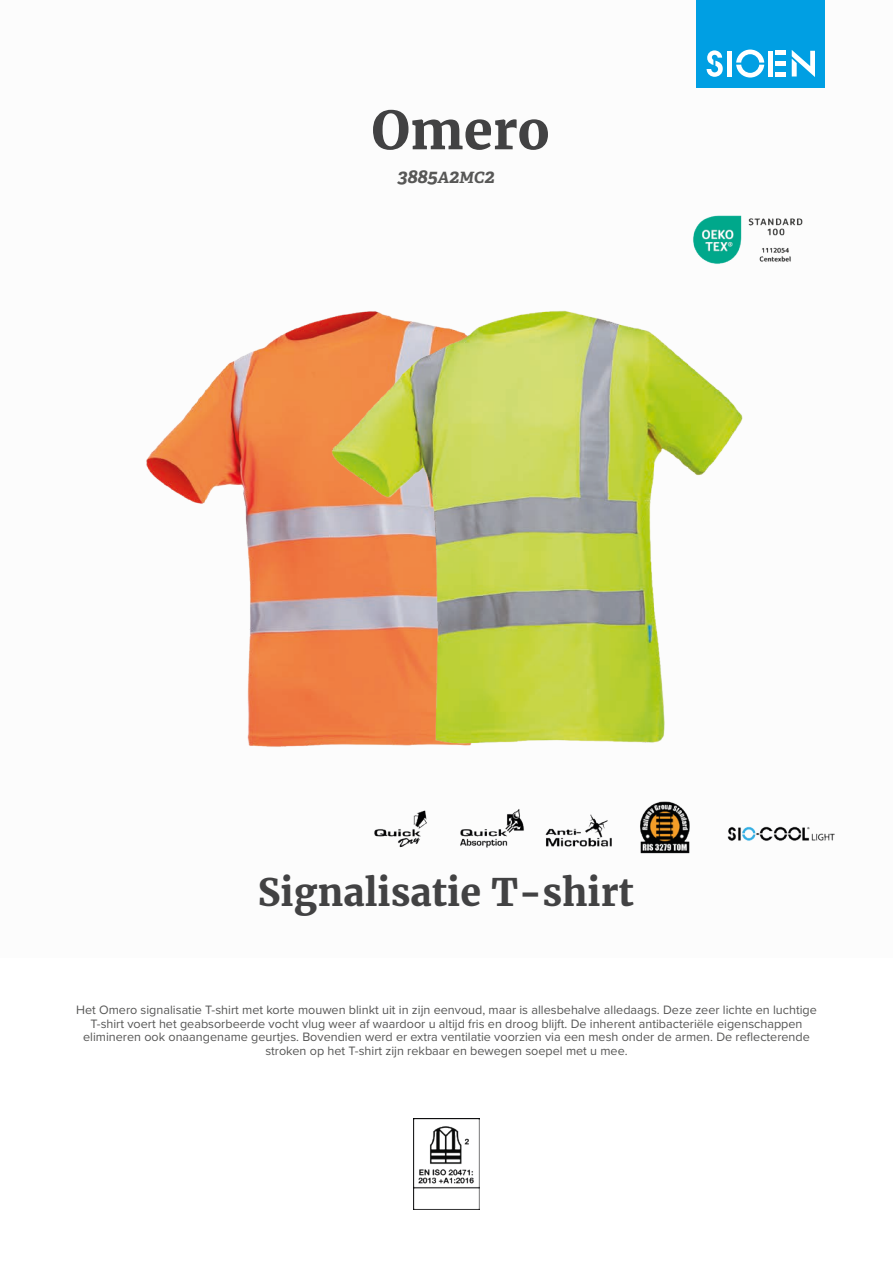
<style>
.page{position:relative;width:893px;height:1263px;background:#fff}
.page>*{position:absolute;margin:0;border:0;box-sizing:border-box;transform-origin:0 0}
.t1{font:700 52.5px "Merriweather";color:#424243}
.t2{font:700 37.5px "Merriweather";color:#424243}
.t3{font:italic 700 19.5px "Adelle";color:#575756}
.t4{font:12.6px/13.6px "Proxima Nova";color:#575756;text-align:center}
.s1{font-size:15.6px}
</style>
<div class="page">
<div style="left:697px;top:0;width:128px;height:88px;background:#009fe3"></div>
<svg style="left:707px;top:50px;width:16px;height:27px"></svg>
<svg style="left:736px;top:50px;width:28px;height:28px"></svg>
<div style="left:727px;top:51px;width:5px;height:26px;background:#fff"></div>
<div style="left:768px;top:51px;width:5px;height:26px;background:#fff"></div>
<div style="left:775px;top:72px;width:11px;height:5px;background:#fff"></div>
<div style="left:775px;top:61px;width:11px;height:5px;background:#fff"></div>
<hr style="left:775px;top:51px;width:11px;height:4px;background:#fff">
<svg style="left:792px;top:50px;width:23px;height:27px"></svg>
<img style="left:783px;top:826px;width:52px;height:15px">
<img style="left:783px;top:218px;width:20px;height:44px">
<img style="left:413px;top:1118px;width:67px;height:92px">
<img style="left:146px;top:328px;width:152px;height:419px">
<img style="left:298px;top:215px;width:485px;height:639px">
<h1 class="t1" style="left:372px;top:95px;width:179px">Omero</h1>
<h3 class="t3" style="left:397px;top:164px;width:98px">3885<span class="s1">A</span>2<span class="s1">MC</span>2</h3>
<h2 class="t2" style="left:258px;top:867px;width:377px">Signalisatie T-shirt</h2>
<p class="t4" style="left:76px;top:1002px;width:742px">Het Omero signalisatie T-shirt met korte mouwen blinkt uit in zijn eenvoud, maar is allesbehalve alledaags. Deze zeer lichte en luchtige T-shirt voert het geabsorbeerde vocht vlug weer af waardoor u altijd fris en droog blijft. De inherent antibacteriële eigenschappen elimineren ook onaangename geurtjes. Bovendien werd er extra ventilatie voorzien via een mesh onder de armen. De reflecterende stroken op het T-shirt zijn rekbaar en bewegen soepel met u mee.</p>
</div>
